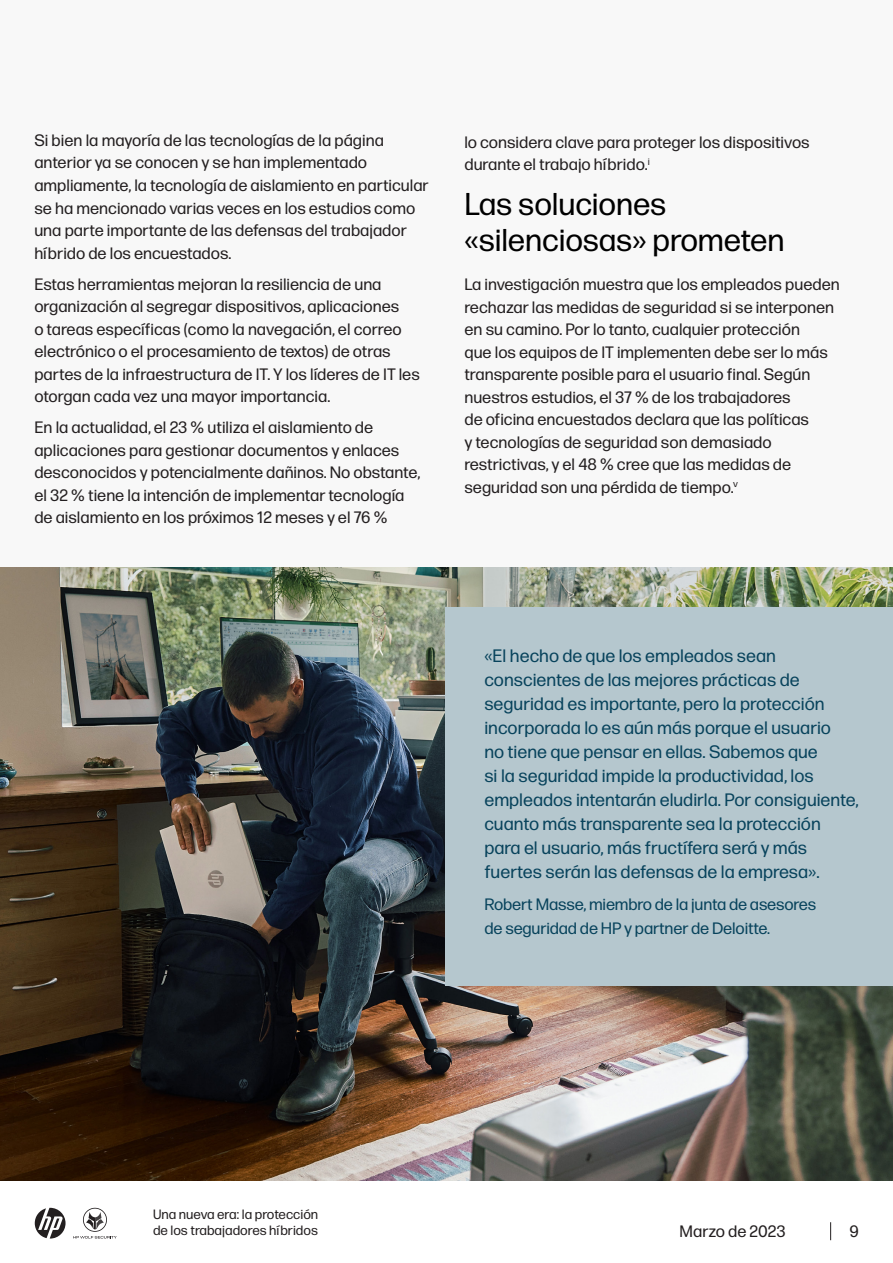
<style>
.page{position:relative;width:893px;height:1263px;background:#fff}
.page>*{position:absolute;margin:0;border:0;box-sizing:border-box;transform-origin:0 0}
.t1{font:31.5px/36px "Forma DJR Micro";letter-spacing:-.005em;color:#000}
.t2{font:18px/24px "Forma DJR Micro";color:#08435c}
.t3{font:16.5px/22.5px "Forma DJR Micro";color:#231f20}
.t4{font:16.5px/24px "Forma DJR Micro";letter-spacing:-.01em;color:#08435c}
.t5{font:13.5px/16.2px "Forma DJR Micro";color:#231f20}
</style>
<div class="page">
<div style="left:0;top:0;width:893px;height:1228px;background:#f8f8f8"></div>
<img style="left:0;top:567px;width:893px;height:614px">
<div style="left:446px;top:608px;width:447px;height:378px;background:#b5c7ce"></div>
<div style="left:0;top:1181px;width:893px;height:82px;background:#fff"></div>
<svg style="left:830px;top:1222px;width:1px;height:18px"></svg>
<svg style="left:35px;top:1208px;width:31px;height:30px"></svg>
<svg style="left:73px;top:1208px;width:44px;height:30px"></svg>
<p class="t3" style="left:34px;top:128px;width:396px">Si bien la mayoría de las tecnologías de la página anterior ya se conocen y se han implementado ampliamente, la tecnología de aislamiento en particular se ha mencionado varias veces en los estudios como una parte importante de las defensas del trabajador híbrido de los encuestados.</p>
<p class="t3" style="left:34px;top:272px;width:387px">Estas herramientas mejoran la resiliencia de una organización al segregar dispositivos, aplicaciones<br>o tareas específicas (como la navegación, el correo electrónico o el procesamiento de textos) de otras partes de la infraestructura de IT. Y los líderes de IT les otorgan cada vez una mayor importancia.</p>
<p class="t3" style="left:34px;top:416px;width:387px">En la actualidad, el 23 % utiliza el aislamiento de aplicaciones para gestionar documentos y enlaces desconocidos y potencialmente dañinos. No obstante, el 32 % tiene la intención de implementar tecnología de aislamiento en los próximos 12 meses y el 76 %</p>
<p class="t3" style="left:464px;top:130px;width:347px">lo considera clave para proteger los dispositivos durante el trabajo híbrido.<sup>i</sup></p>
<h1 class="t1" style="left:464px;top:185px;width:322px">Las soluciones «silenciosas» prometen</h1>
<p class="t3" style="left:464px;top:273px;width:377px">La investigación muestra que los empleados pueden rechazar las medidas de seguridad si se interponen en su camino. Por lo tanto, cualquier protección<br>que los equipos de IT implementen debe ser lo más transparente posible para el usuario final. Según nuestros estudios, el 37 % de los trabajadores<br>de oficina encuestados declara que las políticas<br>y tecnologías de seguridad son demasiado restrictivas, y el 48 % cree que las medidas de seguridad son una pérdida de tiempo.<sup>v</sup></p>
<p class="t2" style="left:484px;top:643px;width:376px">«El hecho de que los empleados sean conscientes de las mejores prácticas de seguridad es importante, pero la protección incorporada lo es aún más porque el usuario<br>no tiene que pensar en ellas. Sabemos que<br>si la seguridad impide la productividad, los empleados intentarán eludirla. Por consiguiente, cuanto más transparente sea la protección para el usuario, más fructífera será y más fuertes serán las defensas de la empresa».</p>
<p class="t4" style="left:484px;top:892px;width:333px">Robert Masse, miembro de la junta de asesores de seguridad de HP y partner de Deloitte.</p>
<p class="t5" style="left:153px;top:1205px;width:167px">Una nueva era: la protección de los trabajadores híbridos</p>
<p class="t3" style="left:680px;top:1220px;width:107px">Marzo de 2023</p>
<p class="t3" style="left:850px;top:1220px;width:11px">9</p>
</div>
